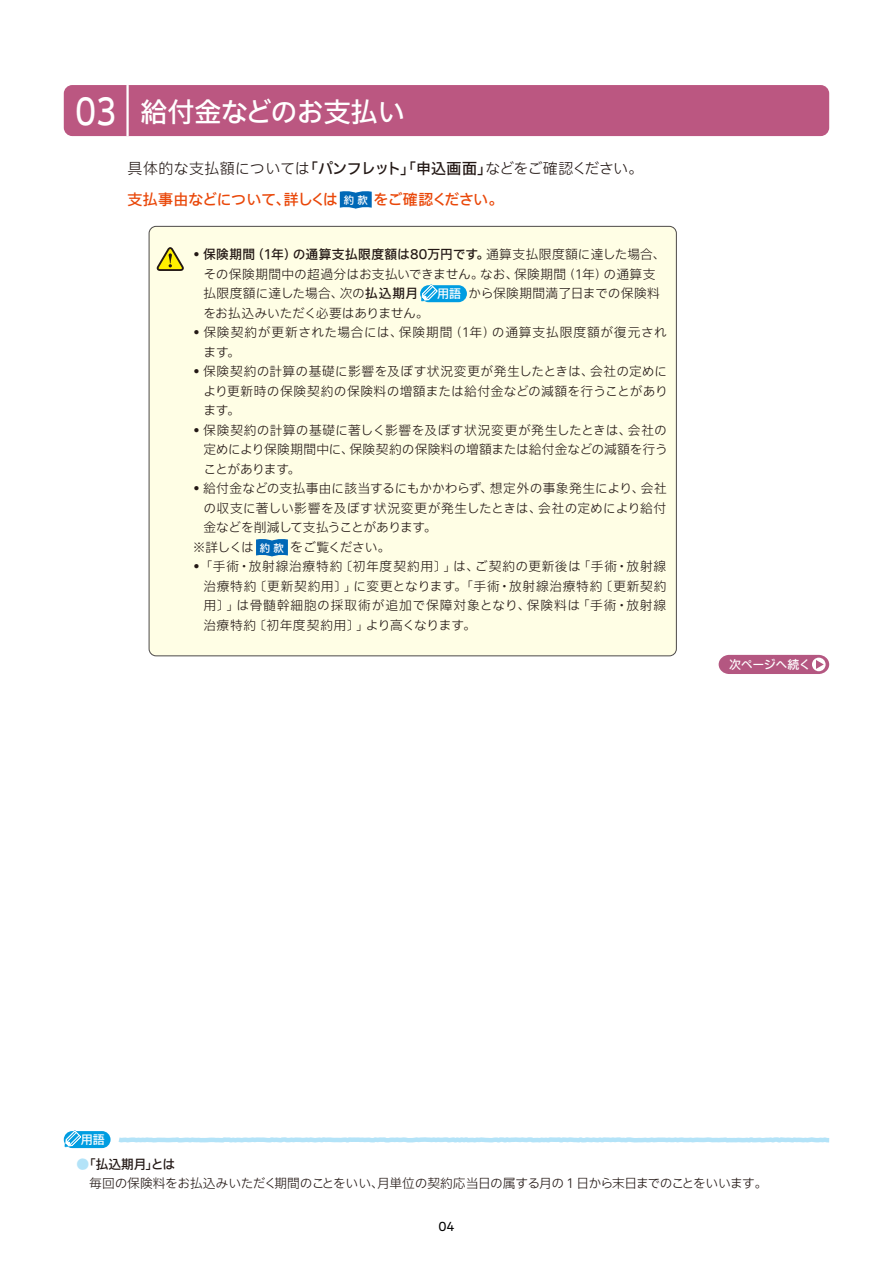
<style>
.page{position:relative;width:893px;height:1263px;background:#fff}
.page>*{position:absolute;margin:0;border:0;box-sizing:border-box;transform-origin:0 0}
.t1{font:500 27px "Iwa UCDA Goth Std";color:#fff}
.t2{font:300 15px "Iwa UCDA Goth Std";letter-spacing:.005em;color:#231815}
.t3{font:500 15px "Iwa UCDA Goth Std";letter-spacing:-.03em;color:#e94709}
.t4{font:300 12.75px/19.5px "Iwa UCDA Goth Std";color:#231815;text-align:justify}
.t5{font:300 12.75px/19.5px "Iwa UCDA Goth Std";letter-spacing:-.03em;color:#231815}
.t6{font:300 12.75px/19.5px "Iwa UCDA Goth Std";letter-spacing:.06em;color:#231815}
.t7{font:300 12.75px "Iwa UCDA Goth Std";letter-spacing:.02em;color:#231815}
.t8{font:300 12.75px "Iwa UCDA Goth Std";letter-spacing:-.035em;color:#231815}
.t9{font:500 12px "Iwa UCDA Goth Std";letter-spacing:-.025em;color:#fff}
.t10{font:100 12px "Iwa UCDA Goth Std";color:#000}
.t11{font:500 10.5px "Iwa UCDA Goth Std";color:#fff}
.s1{font-size:36px}
.s2{font-weight:500}
.s3{font-size:13.5px}
.s4{font-weight:500;color:#b3e3f8}
</style>
<div class="page">
<div style="left:149px;top:226px;width:527px;height:430px;background:#fffee5;border-radius:7px"></div>
<svg style="left:157px;top:247px;width:27px;height:24px"></svg>
<svg style="left:256px;top:539px;width:32px;height:17px"></svg>
<div style="left:420px;top:285px;width:47px;height:17px;background:#009de1;border-radius:9px"></div>
<svg style="left:420px;top:284px;width:20px;height:18px"></svg>
<svg style="left:118px;top:1137px;width:712px;height:6px;background:#c5e9f9"></svg>
<div style="left:64px;top:1131px;width:47px;height:17px;background:#009de1;border-radius:9px"></div>
<svg style="left:63px;top:1130px;width:20px;height:18px"></svg>
<div style="left:64px;top:85px;width:765px;height:51px;background:#bb5781;border-radius:9px"></div>
<hr style="left:126px;top:85px;width:3px;height:51px;background:#fff">
<svg style="left:340px;top:191px;width:32px;height:18px"></svg>
<svg style="left:719px;top:655px;width:110px;height:19px;background:#ba658c"></svg>
<h1 class="t1" style="left:76px;top:92px;width:331px"><span class="s1">03</span> 給付金などのお支払い</h1>
<p class="t2" style="left:128px;top:158px;width:517px">具体的な支払額については<span class="s2">「パンフレット」「申込画面」</span>などをご確認ください。</p>
<p class="t3" style="left:128px;top:189px;width:377px">支払事由などについて、詳しくは　　 をご確認ください。</p>
<p class="t11" style="left:344px;top:192px;width:26px">約 款</p>
<p class="t4" style="left:203px;top:244px;width:463px;text-align:left;text-indent:-10px">• <span class="s2">保険期間（1年）の通算支払限度額は80万円です。</span>通算支払限度額に達した場合、その保険期間中の超過分はお支払いできません。なお、保険期間（1年）の通算支払限度額に達した場合、次の<span class="s2">払込期月</span> 　　　 から保険期間満了日までの保険料をお払込みいただく必要はありません。</p>
<p class="t6" style="left:203px;top:322px;width:465px;text-indent:-10px">• 保険契約が更新された場合には、保険期間（1年）の通算支払限度額が復元されます。</p>
<p class="t4" style="left:203px;top:361px;width:466px;text-indent:-11px">• 保険契約の計算の基礎に影響を及ぼす状況変更が発生したときは、会社の定めにより更新時の保険契約の保険料の増額または給付金などの減額を行うことがあります。</p>
<p class="t4" style="left:203px;top:419px;width:466px;text-indent:-11px">• 保険契約の計算の基礎に著しく影響を及ぼす状況変更が発生したときは、会社の定めにより保険期間中に、保険契約の保険料の増額または給付金などの減額を行うことがあります。</p>
<p class="t4" style="left:193px;top:478px;width:476px">• 給付金などの支払事由に該当するにもかかわらず、想定外の事象発生により、会社</p>
<p class="t7" style="left:203px;top:499px;width:464px">の収支に著しい影響を及ぼす状況変更が発生したときは、会社の定めにより給付</p>
<p class="t8" style="left:203px;top:518px;width:235px">金などを削減して支払うことがあります。</p>
<p class="t4" style="left:193px;top:537px;width:62px">※詳しくは</p>
<p class="t4" style="left:290px;top:537px;width:102px"><span class="s3">を</span>ご覧ください。</p>
<p class="t4" style="left:203px;top:556px;width:465px;text-indent:-10px">•「手術・放射線治療特約〔初年度契約用〕」は、ご契約の更新後は「手術・放射線治療特約〔更新契約用〕」に変更となります。「手術・放射線治療特約〔更新契約用〕」は骨髄幹細胞の採取術が追加で保障対象となり、保険料は「手術・放射線治療特約〔初年度契約用〕」より高くなります。</p>
<p class="t9" style="left:437px;top:285px;width:25px">用語</p>
<p class="t11" style="left:260px;top:540px;width:26px">約 款</p>
<p class="t9" style="left:729px;top:656px;width:83px">次ページへ続く</p>
<p class="t9" style="left:81px;top:1131px;width:26px">用語</p>
<p class="t5" style="left:89px;top:1153px;width:680px;text-indent:-13px"><span class="s4">●</span><span class="s2">「払込期月」とは<br></span>毎回の保険料をお払込みいただく期間のことをいい、月単位の契約応当日の属する月の１日から末日までのことをいいます。</p>
<p class="t10" style="left:438px;top:1218px;width:18px">04</p>
</div>
